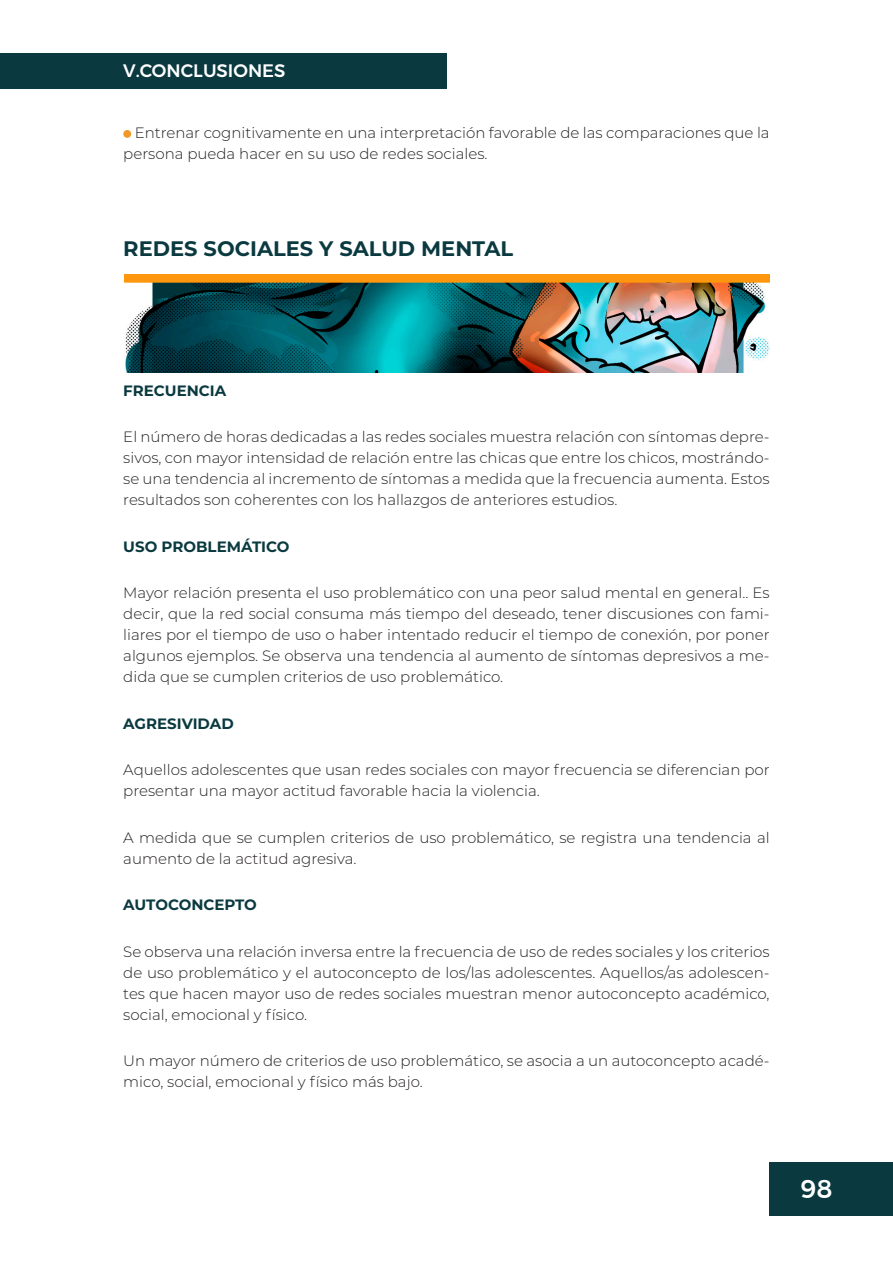
<style>
.page{position:relative;width:893px;height:1263px;background:#fff}
.page>*{position:absolute;margin:0;border:0;box-sizing:border-box;transform-origin:0 0}
.t1{font:500 25.5px "Montserrat";color:#fff}
.Títulos_terciarios{font:700 21px "Montserrat";color:#0a3a40}
.t2{font:500 18px "Montserrat";color:#fff}
.Cuerpo_texto{font:300 15px/21px "Montserrat";color:#231f20}
.epígrafes{font:700 15px "Montserrat";color:#0a3a40}
</style>
<div class="page">
<div style="left:770px;top:1162px;width:123px;height:53px;background:#0a3a40"></div>
<div style="left:0;top:53px;width:446px;height:35px;background:#0a3a40"></div>
<div style="left:123px;top:130px;width:8px;height:8px;background:#f29829;border-radius:50%"></div>
<img style="left:125px;top:274px;width:645px;height:99px">
<p class="t2" style="left:123px;top:56px;width:164px">V.CONCLUSIONES</p>
<p class="Cuerpo_texto" style="left:123px;top:122px;width:648px;text-indent:11px">Entrenar cognitivamente en una interpretación favorable de las comparaciones que la persona pueda hacer en su uso de redes sociales.</p>
<p class="Títulos_terciarios" style="left:123px;top:233px;width:391px">REDES SOCIALES Y SALUD MENTAL</p>
<p class="epígrafes" style="left:123px;top:379px;width:104px">FRECUENCIA</p>
<p class="Cuerpo_texto" style="left:123px;top:426px;width:648px;text-align:justify">El número de horas dedicadas a las redes sociales muestra relación con síntomas depre&shy;sivos, con mayor intensidad de relación entre las chicas que entre los chicos, mostrándo&shy;se una tendencia al incremento de síntomas a medida que la frecuencia aumenta. Estos resultados son coherentes con los hallazgos de anteriores estudios.</p>
<p class="epígrafes" style="left:123px;top:535px;width:168px">USO PROBLEMÁTICO</p>
<p class="Cuerpo_texto" style="left:123px;top:582px;width:648px;text-align:justify">Mayor relación presenta el uso problemático con una peor salud mental en general.. Es decir, que la red social consuma más tiempo del deseado, tener discusiones con fami&shy;liares por el tiempo de uso o haber intentado reducir el tiempo de conexión, por poner algunos ejemplos. Se observa una tendencia al aumento de síntomas depresivos a me&shy;dida que se cumplen criterios de uso problemático.</p>
<p class="epígrafes" style="left:123px;top:712px;width:112px">AGRESIVIDAD</p>
<p class="Cuerpo_texto" style="left:123px;top:759px;width:648px">Aquellos adolescentes que usan redes sociales con mayor frecuencia se diferencian por presentar una mayor actitud favorable hacia la violencia.</p>
<p class="Cuerpo_texto" style="left:123px;top:826px;width:648px">A medida que se cumplen criterios de uso problemático, se registra una tendencia al aumento de la actitud agresiva.</p>
<p class="epígrafes" style="left:123px;top:894px;width:135px">AUTOCONCEPTO</p>
<p class="Cuerpo_texto" style="left:123px;top:940px;width:648px;text-align:justify">Se observa una relación inversa entre la frecuencia de uso de redes sociales y los criterios de uso problemático y el autoconcepto de los/las adolescentes. Aquellos/as adolescen&shy;tes que hacen mayor uso de redes sociales muestran menor autoconcepto académico, social, emocional y físico.</p>
<p class="Cuerpo_texto" style="left:123px;top:1050px;width:648px">Un mayor número de criterios de uso problemático, se asocia a un autoconcepto acadé&shy;mico, social, emocional y físico más bajo.</p>
<h1 class="t1" style="left:800px;top:1168px;width:34px">98</h1>
</div>
